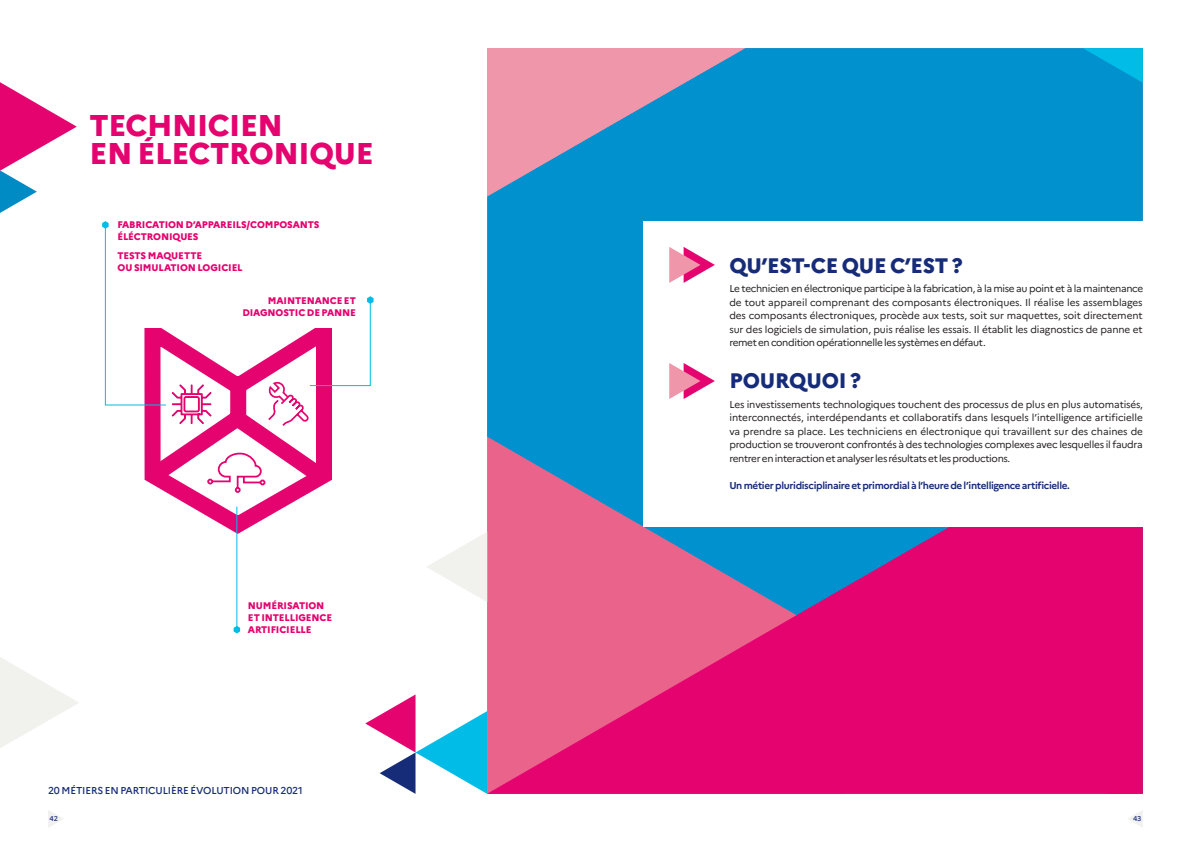
<style>
.page{position:relative;width:1191px;height:842px;background:#fff}
.page>*{position:absolute;margin:0;border:0;box-sizing:border-box;transform-origin:0 0}
.t1{font:800 30px/28.4px "Marianne";letter-spacing:-.015em;color:#e4036f}
.t2{font:800 21px "Marianne";letter-spacing:-.015em;color:#162c79}
.t3{font:10px/13.5px "Marianne";letter-spacing:-.035em;color:#231f20;text-align:justify}
.t4{font:700 10px "Marianne";letter-spacing:-.035em;color:#162c79}
.t5{font:500 10px "Marianne";letter-spacing:-.015em;color:#162c79}
.t6{font:800 9.6px/12px "Marianne";letter-spacing:-.015em;color:#e4036f}
.t7{font:500 7px "Marianne";color:#162c79}
</style>
<div class="page">
<div style="left:487px;top:48px;width:655px;height:367px;background:#0091ce"></div>
<svg style="left:1082px;top:48px;width:60px;height:35px;background:#01a5da"></svg>
<svg style="left:487px;top:415px;width:655px;height:379px;background:#ca3083"></svg>
<svg style="left:487px;top:48px;width:258px;height:148px;background:#7993bb"></svg>
<div style="left:643px;top:221px;width:548px;height:305px;background:#fff"></div>
<svg style="left:48px;top:810px;width:15px;height:17px"></svg>
<svg style="left:1128px;top:811px;width:14px;height:16px"></svg>
<svg style="left:669px;top:247px;width:46px;height:36px"></svg>
<svg style="left:669px;top:363px;width:46px;height:36px"></svg>
<svg style="left:365px;top:694px;width:122px;height:100px"></svg>
<svg style="left:179px;top:500px;width:118px;height:43px"></svg>
<hr style="left:236px;top:507px;width:1px;height:126px;background:#02bce8">
<svg style="left:234px;top:626px;width:6px;height:7px"></svg>
<svg style="left:102px;top:221px;width:271px;height:279px"></svg>
<svg style="left:427px;top:532px;width:60px;height:70px"></svg>
<svg style="left:0;top:82px;width:77px;height:131px"></svg>
<svg style="left:0;top:657px;width:79px;height:91px"></svg>
<h1 class="t1" style="left:90px;top:111px;width:285px">TECHNICIEN<br>EN ÉLECTRONIQUE</h1>
<p class="t6" style="left:117px;top:219px;width:203px">FABRICATION D’APPAREILS/COMPOSANTS<br>ÉLÉCTRONIQUES</p>
<p class="t6" style="left:117px;top:249px;width:127px">TESTS MAQUETTE<br>OU SIMULATION LOGICIEL</p>
<p class="t6" style="left:242px;top:295px;width:115px;text-align:right">MAINTENANCE ET<br>DIAGNOSTIC DE PANNE</p>
<p class="t6" style="left:248px;top:600px;width:86px">NUMÉRISATION<br>ET INTELLIGENCE<br>ARTIFICIELLE</p>
<h2 class="t2" style="left:729px;top:253px;width:235px">QU’EST-CE QUE C’EST ?</h2>
<p class="t3" style="left:729px;top:282px;width:415px">Le technicien en électronique participe à la fabrication, à la mise au point et à la maintenance de tout appareil comprenant des composants électroniques. Il réalise les assemblages des composants électroniques, procède aux tests, soit sur maquettes, soit directement sur des logiciels de simulation, puis réalise les essais. Il établit les diagnostics de panne et remet en condition opérationnelle les systèmes en défaut.</p>
<h2 class="t2" style="left:729px;top:368px;width:133px">POURQUOI ?</h2>
<p class="t3" style="left:729px;top:397px;width:415px">Les investissements technologiques touchent des processus de plus en plus automatisés, interconnectés, interdépendants et collaboratifs dans lesquels l’intelligence artificielle va prendre sa place. Les techniciens en électronique qui travaillent sur des chaines de production se trouveront confrontés à des technologies complexes avec lesquelles il faudra rentrer en interaction et analyser les résultats et les productions.</p>
<p class="t4" style="left:729px;top:479px;width:342px">Un métier pluridisciplinaire et primordial à l’heure de l’intelligence artificielle.</p>
<p class="t5" style="left:48px;top:784px;width:256px">20 MÉTIERS EN PARTICULIÈRE ÉVOLUTION POUR 2021</p>
<p class="t7" style="left:50px;top:815px;width:10px">42</p>
<p class="t7" style="left:1133px;top:815px;width:10px">43</p>
</div>
